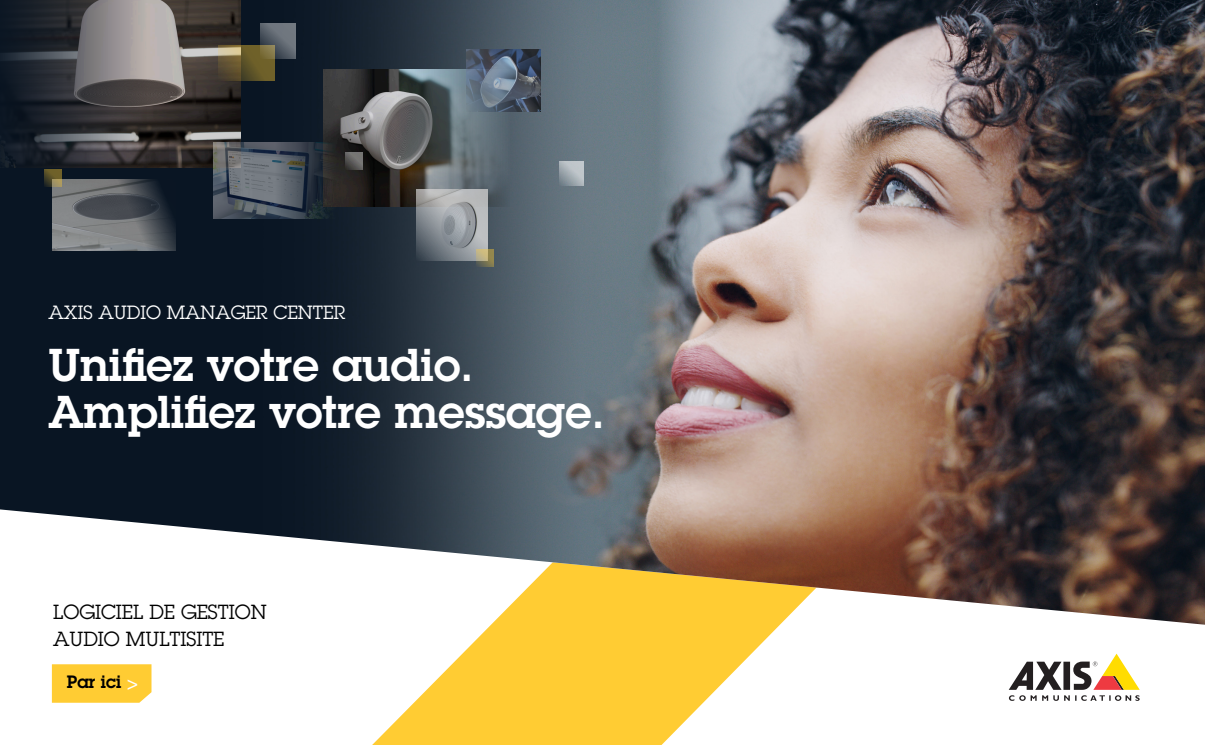
<style>
.page{position:relative;width:1205px;height:745px;background:#fff}
.page>*{position:absolute;margin:0;border:0;box-sizing:border-box;transform-origin:0 0}
.t1{font:600 45px "Lubalin Graph ECG";color:#fff}
.t2{font:20px/26.2px "Lubalin Graph ECG";color:#000}
.t3{font:18.75px "Lubalin Graph ECG";color:#fff}
.t4{font:600 17.5px "Lubalin Graph ECG";color:#000}
.s1{color:#fff}
</style>
<div class="page">
<svg style="left:373px;top:624px;width:832px;height:120px"></svg>
<img style="left:0;top:0;width:1205px;height:624px">
<div style="left:52px;top:664px;width:99px;height:38px;background:#fc3"></div>
<img style="left:323px;top:70px;width:187px;height:136px">
<img style="left:0;top:0;width:241px;height:167px">
<img style="left:466px;top:50px;width:74px;height:62px">
<img style="left:53px;top:179px;width:122px;height:71px">
<img style="left:213px;top:142px;width:124px;height:76px">
<img style="left:417px;top:189px;width:70px;height:71px">
<svg style="left:218px;top:45px;width:56px;height:36px;background:#6f6238"></svg>
<svg style="left:476px;top:249px;width:18px;height:18px"></svg>
<svg style="left:345px;top:152px;width:18px;height:17px"></svg>
<svg style="left:44px;top:169px;width:18px;height:18px"></svg>
<svg style="left:260px;top:23px;width:36px;height:35px"></svg>
<svg style="left:559px;top:161px;width:25px;height:24px"></svg>
<p class="t3" style="left:49px;top:300px;width:299px">AXIS AUDIO MANAGER CENTER</p>
<p class="t1" style="left:49px;top:334px;width:427px">Unifiez votre audio.</p>
<p class="t1" style="left:49px;top:382px;width:558px">Amplifiez votre message.</p>
<p class="t2" style="left:53px;top:598px;width:215px">LOGICIEL DE GESTION<br>AUDIO MULTISITE</p>
<p class="t4" style="left:67px;top:670px;width:73px">Par ici <span class="s1">&gt;</span></p>
</div>
